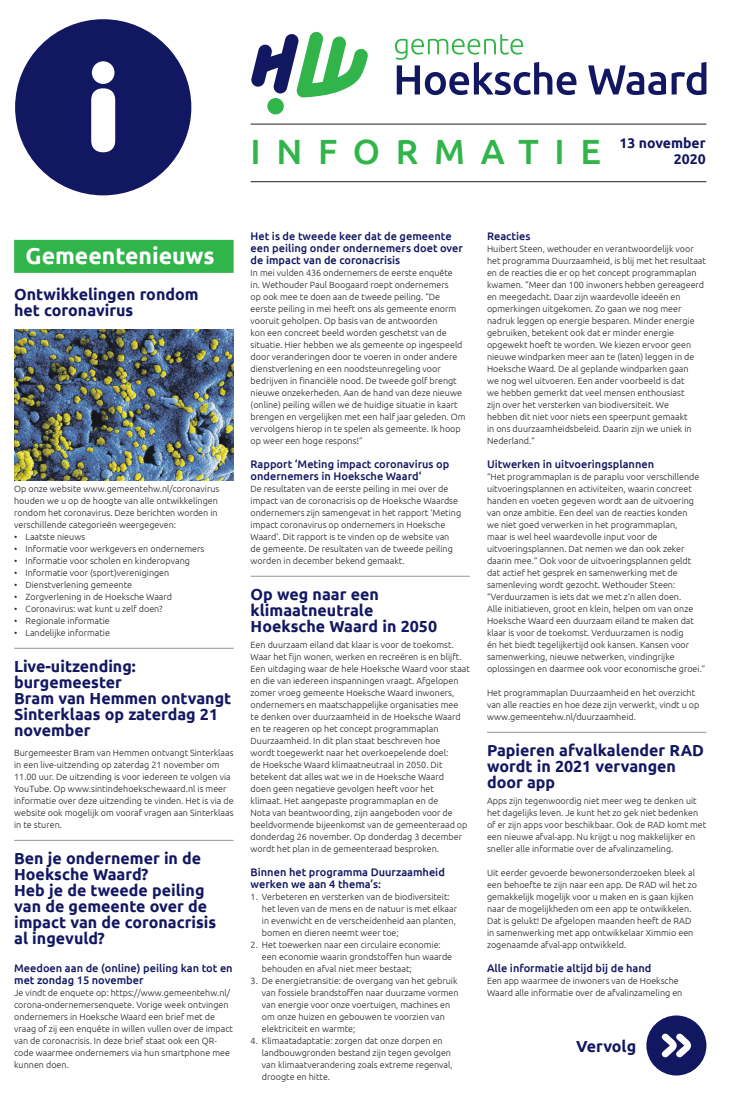
<style>
.page{position:relative;width:749px;height:1106px;background:#fff}
.page>*{position:absolute;margin:0;border:0;box-sizing:border-box;transform-origin:0 0}
.t1{font:500 35px "Ubuntu";letter-spacing:.45em;color:#31b44a}
.t2{font:700 23px "Ubuntu";color:#fff}
.t3{font:700 16px/16px "Ubuntu";color:#121761}
.t4{font:700 14px/16px "Ubuntu";color:#121761;text-align:right}
.t5{font:500 11px/12px "Ubuntu";color:#121761}
.t6{font:300 9px/12px "Ubuntu";color:#231f20}
</style>
<div class="page">
<div style="left:14px;top:240px;width:219px;height:33px;background:#31b44a"></div>
<hr style="left:14px;top:648px;width:219px;height:1px;background:#939598">
<hr style="left:14px;top:840px;width:219px;height:1px;background:#939598">
<hr style="left:250px;top:576px;width:220px;height:1px;background:#939598">
<hr style="left:487px;top:732px;width:219px;height:1px;background:#939598">
<div style="left:15px;top:19px;width:176px;height:176px;background:#121761;border-radius:50%"></div>
<svg style="left:91px;top:61px;width:24px;height:91px;background:#d7d8e4"></svg>
<svg style="left:395px;top:34px;width:181px;height:61px"></svg>
<svg style="left:588px;top:65px;width:77px;height:30px"></svg>
<svg style="left:671px;top:62px;width:35px;height:33px"></svg>
<div style="left:267px;top:98px;width:17px;height:16px;background:#31b44a;border-radius:50%"></div>
<svg style="left:251px;top:31px;width:117px;height:66px"></svg>
<hr style="left:250px;top:124px;width:456px;height:1px;background:#231f20">
<hr style="left:250px;top:181px;width:456px;height:1px;background:#231f20">
<img style="left:14px;top:330px;width:219px;height:150px">
<div style="left:646px;top:1015px;width:60px;height:60px;background:#121761;border-radius:50%"></div>
<svg style="left:661px;top:1033px;width:29px;height:24px"></svg>
<h1 class="t1" style="left:250px;top:130px;width:352px">INFORMATIE</h1>
<h3 class="t4" style="left:619px;top:135px;width:88px">13 november<br>2020</h3>
<h2 class="t2" style="left:26px;top:242px;width:191px">Gemeentenieuws</h2>
<h3 class="t3" style="left:14px;top:286px;width:186px">Ontwikkelingen rondom het coronavirus</h3>
<p class="t6" style="left:14px;top:483px;width:206px">Op onze website www.gemeentehw.nl/coronavirus houden we u op de hoogte van alle ontwikkelingen rondom het coronavirus. Deze berichten worden in verschillende categorieën weergegeven:</p>
<p class="t6" style="left:14px;top:531px;width:72px">• Laatste nieuws</p>
<p class="t6" style="left:14px;top:543px;width:191px">• Informatie voor werkgevers en ondernemers</p>
<p class="t6" style="left:14px;top:555px;width:177px">• Informatie voor scholen en kinderopvang</p>
<p class="t6" style="left:14px;top:567px;width:157px">• Informatie voor (sport)verenigingen</p>
<p class="t6" style="left:14px;top:579px;width:119px">• Dienstverlening gemeente</p>
<p class="t6" style="left:14px;top:591px;width:159px">• Zorgverlening in de Hoeksche Waard</p>
<p class="t6" style="left:14px;top:603px;width:150px">• Coronavirus: wat kunt u zelf doen?</p>
<p class="t6" style="left:14px;top:615px;width:97px">• Regionale informatie</p>
<p class="t6" style="left:14px;top:627px;width:97px">• Landelijke informatie</p>
<h3 class="t3" style="left:14px;top:658px;width:218px">Live-uitzending: burgemeester<br>Bram van Hemmen ontvangt<br>Sinterklaas op zaterdag 21 november</h3>
<p class="t6" style="left:14px;top:747px;width:221px">Burgemeester Bram van Hemmen ontvangt Sinterklaas in een live-uitzending op zaterdag 21 november om 11.00 uur. De uitzending is voor iedereen te volgen via YouTube. Op www.sintindehoekschewaard.nl is meer informatie over deze uitzending te vinden. Het is via de website ook mogelijk om vooraf vragen aan Sinterklaas in te sturen.</p>
<h3 class="t3" style="left:14px;top:850px;width:204px">Ben je ondernemer in de<br>Hoeksche Waard?<br>Heb je de tweede peiling van de gemeente over de impact van de coronacrisis al ingevuld?</h3>
<p class="t5" style="left:14px;top:962px;width:220px">Meedoen aan de (online) peiling kan tot en met zondag 15 november</p>
<p class="t6" style="left:14px;top:987px;width:220px">Je vindt de enquete op: https://www.gemeentehw.nl/ corona-ondernemersenquete. Vorige week ontvingen ondernemers in Hoeksche Waard een brief met de vraag of zij een enquête in willen vullen over de impact van de coronacrisis. In deze brief staat ook een QR&shy;code waarmee ondernemers via hun smartphone mee kunnen doen.</p>
<p class="t5" style="left:250px;top:230px;width:214px">Het is de tweede keer dat de gemeente een peiling onder ondernemers doet over de impact van de coronacrisis</p>
<p class="t6" style="left:250px;top:267px;width:216px">In mei vulden 436 ondernemers de eerste enquête<br>in. Wethouder Paul Boogaard roept ondernemers<br>op ook mee te doen aan de tweede peiling. “De eerste peiling in mei heeft ons als gemeente enorm vooruit geholpen. Op basis van de antwoorden<br>kon een concreet beeld worden geschetst van de situatie. Hier hebben we als gemeente op ingespeeld door veranderingen door te voeren in onder andere dienstverlening en een noodsteunregeling voor bedrijven in financiële nood. De tweede golf brengt nieuwe onzekerheden. Aan de hand van deze nieuwe (online) peiling willen we de huidige situatie in kaart brengen en vergelijken met een half jaar geleden. Om vervolgens hierop in te spelen als gemeente. Ik hoop op weer een hoge respons!”</p>
<p class="t5" style="left:250px;top:458px;width:200px">Rapport ‘Meting impact coronavirus op ondernemers in Hoeksche Waard‘</p>
<p class="t6" style="left:250px;top:483px;width:212px">De resultaten van de eerste peiling in mei over de impact van de coronacrisis op de Hoeksche Waardse ondernemers zijn samengevat in het rapport ‘Meting impact coronavirus op ondernemers in Hoeksche Waard‘. Dit rapport is te vinden op de website van de gemeente. De resultaten van de tweede peiling worden in december bekend gemaakt.</p>
<h3 class="t3" style="left:250px;top:586px;width:188px">Op weg naar een klimaatneutrale<br>Hoeksche Waard in 2050</h3>
<p class="t6" style="left:250px;top:639px;width:221px">Een duurzaam eiland dat klaar is voor de toekomst.<br>Waar het fijn wonen, werken en recreëren is en blijft.<br>Een uitdaging waar de hele Hoeksche Waard voor staat en die van iedereen inspanningen vraagt. Afgelopen zomer vroeg gemeente Hoeksche Waard inwoners, ondernemers en maatschappelijke organisaties mee<br>te denken over duurzaamheid in de Hoeksche Waard en te reageren op het concept programmaplan Duurzaamheid. In dit plan staat beschreven hoe<br>wordt toegewerkt naar het overkoepelende doel:<br>de Hoeksche Waard klimaatneutraal in 2050. Dit betekent dat alles wat we in de Hoeksche Waard<br>doen geen negatieve gevolgen heeft voor het<br>klimaat. Het aangepaste programmaplan en de<br>Nota van beantwoording, zijn aangeboden voor de beeldvormende bijeenkomst van de gemeenteraad op donderdag 26 november. Op donderdag 3 december wordt het plan in de gemeenteraad besproken.</p>
<p class="t5" style="left:250px;top:866px;width:196px">Binnen het programma Duurzaamheid werken we aan 4 thema’s:</p>
<p class="t6" style="left:262px;top:891px;width:196px;text-indent:-11px">1. Verbeteren en versterken van de biodiversiteit: het leven van de mens en de natuur is met elkaar in evenwicht en de verscheidenheid aan planten, bomen en dieren neemt weer toe;</p>
<p class="t6" style="left:262px;top:939px;width:192px;text-indent:-11px">2. Het toewerken naar een circulaire economie: een economie waarin grondstoffen hun waarde behouden en afval niet meer bestaat;</p>
<p class="t6" style="left:262px;top:975px;width:198px;text-indent:-11px">3. De energietransitie: de overgang van het gebruik van fossiele brandstoffen naar duurzame vormen van energie voor onze voertuigen, machines en om onze huizen en gebouwen te voorzien van elektriciteit en warmte;</p>
<p class="t6" style="left:262px;top:1035px;width:192px;text-indent:-11px">4. Klimaatadaptatie: zorgen dat onze dorpen en landbouwgronden bestand zijn tegen gevolgen van klimaatverandering zoals extreme regenval, droogte en hitte.</p>
<p class="t5" style="left:487px;top:230px;width:45px">Reacties</p>
<p class="t6" style="left:487px;top:243px;width:220px">Huibert Steen, wethouder en verantwoordelijk voor het programma Duurzaamheid, is blij met het resultaat en de reacties die er op het concept programmaplan kwamen. “Meer dan 100 inwoners hebben gereageerd en meegedacht. Daar zijn waardevolle ideeën en opmerkingen uitgekomen. Zo gaan we nog meer nadruk leggen op energie besparen. Minder energie gebruiken, betekent ook dat er minder energie opgewekt hoeft te worden. We kiezen ervoor geen nieuwe windparken meer aan te (laten) leggen in de Hoeksche Waard. De al geplande windparken gaan<br>we nog wel uitvoeren. Een ander voorbeeld is dat<br>we hebben gemerkt dat veel mensen enthousiast<br>zijn over het versterken van biodiversiteit. We<br>hebben dit niet voor niets een speerpunt gemaakt<br>in ons duurzaamheidsbeleid. Daarin zijn we uniek in Nederland.”</p>
<p class="t5" style="left:487px;top:458px;width:169px">Uitwerken in uitvoeringsplannen</p>
<p class="t6" style="left:487px;top:471px;width:220px">“Het programmaplan is de paraplu voor verschillende uitvoeringsplannen en activiteiten, waarin concreet handen en voeten gegeven wordt aan de uitvoering van onze ambitie. Een deel van de reacties konden<br>we niet goed verwerken in het programmaplan,<br>maar is wel heel waardevolle input voor de uitvoeringsplannen. Dat nemen we dan ook zeker daarin mee.” Ook voor de uitvoeringsplannen geldt dat actief het gesprek en samenwerking met de samenleving wordt gezocht. Wethouder Steen: “Verduurzamen is iets dat we met z’n allen doen.<br>Alle initiatieven, groot en klein, helpen om van onze Hoeksche Waard een duurzaam eiland te maken dat klaar is voor de toekomst. Verduurzamen is nodig<br>én het biedt tegelijkertijd ook kansen. Kansen voor samenwerking, nieuwe netwerken, vindingrijke oplossingen en daarmee ook voor economische groei.”</p>
<p class="t6" style="left:487px;top:687px;width:214px">Het programmaplan Duurzaamheid en het overzicht van alle reacties en hoe deze zijn verwerkt, vindt u op www.gemeentehw.nl/duurzaamheid.</p>
<h3 class="t3" style="left:487px;top:742px;width:218px">Papieren afvalkalender RAD wordt in 2021 vervangen door app</h3>
<p class="t6" style="left:487px;top:795px;width:221px">Apps zijn tegenwoordig niet meer weg te denken uit het dagelijks leven. Je kunt het zo gek niet bedenken of er zijn apps voor beschikbaar. Ook de RAD komt met een nieuwe afval-app. Nu krijgt u nog makkelijker en sneller alle informatie over de afvalinzameling.</p>
<p class="t6" style="left:487px;top:867px;width:211px">Uit eerder gevoerde bewonersonderzoeken bleek al een behoefte te zijn naar een app. De RAD wil het zo gemakkelijk mogelijk voor u maken en is gaan kijken naar de mogelijkheden om een app te ontwikkelen.<br>Dat is gelukt! De afgelopen maanden heeft de RAD in samenwerking met app ontwikkelaar Ximmio een zogenaamde afval-app ontwikkeld.</p>
<p class="t5" style="left:487px;top:962px;width:166px">Alle informatie altijd bij de hand</p>
<p class="t6" style="left:487px;top:975px;width:197px">Een app waarmee de inwoners van de Hoeksche<br>Waard alle informatie over de afvalinzameling en</p>
<h3 class="t3" style="left:576px;top:1038px;width:62px">Vervolg</h3>
</div>
